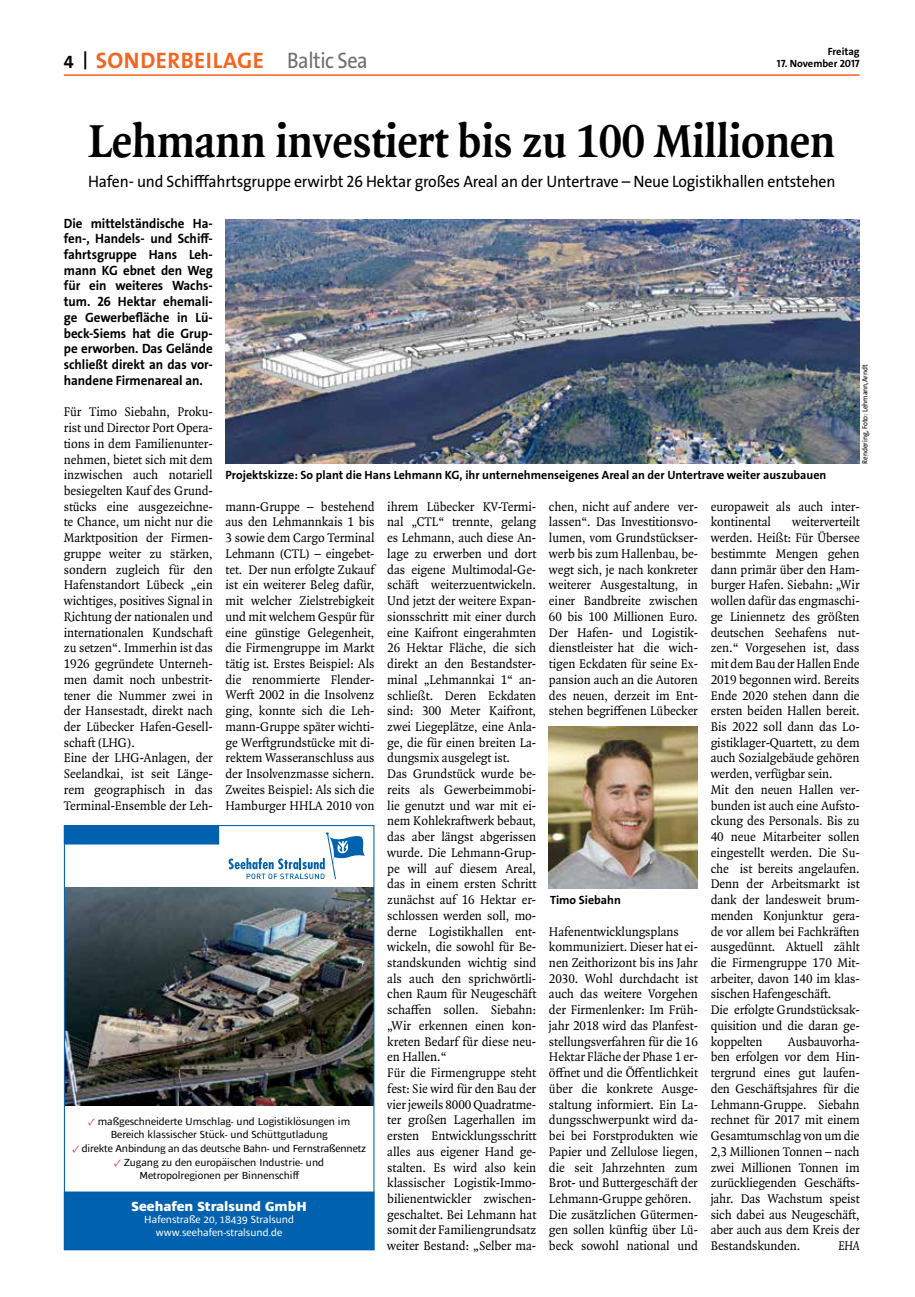
<style>
.page{position:relative;width:915px;height:1297px;background:#fff}
.page>*{position:absolute;margin:0;border:0;box-sizing:border-box;transform-origin:0 0}
.t1{font:700 49.5px "Quadraat OT";letter-spacing:-.005em;color:#000;scale:.93 1}
.t2{font:700 22.5px "The Sans Os F";letter-spacing:.02em;color:#f26522}
.t3{font:16.5px "The Sans Os F";letter-spacing:-.01em;color:#000;scale:.95 1}
.t4{font:13.5px/15.8px "Quadraat OT";letter-spacing:-.005em;color:#000;scale:.96 1}
.t5{font:700 13.5px/15.8px "The Sans Os F";letter-spacing:-.005em;color:#000;text-align:justify;scale:.96 1}
.t6{font:800 13.5px "Ardoise Ptf";color:#fff}
.t7{font:italic 13.5px "Quadraat OT";color:#000;scale:.96 1}
.t8{font:700 12px "The Sans Os F";color:#000}
.t9{font:10.5px/12.6px "Ardoise Ptf";color:#000;text-align:center}
.t10{font:10.5px/12.6px "Ardoise Ptf";color:#fff;text-align:center}
.t11{font:700 10.5px "The Sans Os F";color:#000}
.t12{font:7.5px "The Sans Os F";letter-spacing:-.005em;color:#000;scale:.95 1}
.s1{font-size:18px;color:#000}
.s2{font-weight:400;color:#6d6e71}
.s3{font-family:"Minion Pro";color:#d2232a}
</style>
<div class="page">
<hr style="left:64px;top:74px;width:795px;height:2px;background:#f26522">
<img style="left:225px;top:219px;width:634px;height:244px">
<img style="left:549px;top:726px;width:148px;height:162px">
<img style="left:64px;top:825px;width:310px;height:366px">
<div style="left:64px;top:1191px;width:310px;height:59px;background:#0061af"></div>
<svg style="left:228px;top:832px;width:137px;height:47px"></svg>
<div style="left:64px;top:825px;width:155px;height:19px;background:#0061af"></div>
<p class="t11" style="left:827px;top:44px;width:33px">Freitag</p>
<h2 class="t2" style="left:64px;top:46px;width:305px"><span class="s1">4 |</span> SONDERBEILAGE <span class="s2">Baltic Sea</span></h2>
<p class="t11" style="left:776px;top:57px;width:84px">17. November 2017</p>
<h1 class="t1" style="left:88px;top:113px;width:804px">Lehmann investiert bis zu 100 Millionen</h1>
<p class="t3" style="left:88px;top:170px;width:787px">Hafen- und Schifffahrtsgruppe erwirbt 26 Hektar großes Areal an der Untertrave – Neue Logistikhallen entstehen</p>
<p class="t5" style="left:64px;top:215px;width:157px">Die mittelständische Ha&shy;fen-, Handels- und Schiff&shy;fahrtsgruppe Hans Leh&shy;mann KG ebnet den Weg für ein weiteres Wachs&shy;tum. 26 Hektar ehemali&shy;ge Gewerbefläche in Lü&shy;beck-Siems hat die Grup&shy;pe erworben. Das Gelände schließt direkt an das vor&shy;handene Firmenareal an.</p>
<p class="t4" style="left:64px;top:404px;width:157px">Für Timo Siebahn, Proku&shy;rist und Director Port Opera&shy;tions in dem Familienunter&shy;nehmen, bietet sich mit dem inzwischen auch notariell besiegelten Kauf des Grund&shy;stücks eine ausgezeichne&shy;te Chance, um nicht nur die<br>Marktposition der Firmen&shy;gruppe weiter zu stärken, sondern zugleich für den<br>Hafenstandort Lübeck „ein wichtiges, positives Signal in<br>Richtung der nationalen und internationalen Kundschaft zu setzen“. Immerhin ist das<br>1926 gegründete Unterneh&shy;men damit noch unbestrit&shy;tener die Nummer zwei in der Hansestadt, direkt nach der Lübecker Hafen-Gesell&shy;schaft (LHG).<br>Eine der LHG-Anlagen, der<br>Seelandkai, ist seit Länge&shy;rem geographisch in das<br>Terminal-Ensemble der Leh-</p>
<p class="t12" style="left:859px;top:463px;width:106px;rotate:-90deg">Rendering, Foto: Lehmann,Arndt</p>
<p class="t8" style="left:225px;top:467px;width:602px">Projektskizze: So plant die Hans Lehmann KG, ihr unternehmenseigenes Areal an der Untertrave weiter auszubauen</p>
<p class="t4" style="left:225px;top:499px;width:157px;text-align:justify">mann-Gruppe – bestehend aus den Lehmannkais 1 bis 3 sowie dem Cargo Terminal Lehmann (CTL) – eingebet&shy;tet. Der nun erfolgte Zukauf ist ein weiterer Beleg dafür, mit welcher Zielstrebigkeit und mit welchem Gespür für eine günstige Gelegenheit, die Firmengruppe im Markt tätig ist. Erstes Beispiel: Als die renommierte Flender-Werft 2002 in die Insolvenz ging, konnte sich die Leh&shy;mann-Gruppe später wichti&shy;ge Werftgrundstücke mit di&shy;rektem Wasseranschluss aus der Insolvenzmasse sichern.<br>Zweites Beispiel: Als sich die Hamburger HHLA 2010 von</p>
<p class="t4" style="left:387px;top:499px;width:157px">ihrem Lübecker KV-Termi&shy;nal „CTL“ trennte, gelang es Lehmann, auch diese An&shy;lage zu erwerben und dort das eigene Multimodal-Ge&shy;schäft weiterzuentwickeln.<br>Und jetzt der weitere Expan&shy;sionsschritt mit einer durch eine Kaifront eingerahmten<br>26 Hektar Fläche, die sich direkt an den Bestandster&shy;minal „Lehmannkai 1“ an&shy;schließt. Deren Eckdaten sind: 300 Meter Kaifront, zwei Liegeplätze, eine Anla&shy;ge, die für einen breiten La&shy;dungsmix ausgelegt ist.<br>Das Grundstück wurde be&shy;reits als Gewerbeimmobi&shy;lie genutzt und war mit ei&shy;nem Kohlekraftwerk bebaut, das aber längst abgerissen wurde. Die Lehmann-Grup&shy;pe will auf diesem Areal, das in einem ersten Schritt zunächst auf 16 Hektar er&shy;schlossen werden soll, mo&shy;derne Logistikhallen ent&shy;wickeln, die sowohl für Be&shy;standskunden wichtig sind als auch den sprichwörtli&shy;chen Raum für Neugeschäft schaffen sollen. Siebahn: „Wir erkennen einen kon&shy;kreten Bedarf für diese neu&shy;en Hallen.“<br>Für die Firmengruppe steht fest: Sie wird für den Bau der vier jeweils 8000 Quadratme&shy;ter großen Lagerhallen im ersten Entwicklungsschritt alles aus eigener Hand ge&shy;stalten. Es wird also kein klassischer Logistik-Immo&shy;bilienentwickler zwischen&shy;geschaltet. Bei Lehmann hat somit der Familiengrundsatz weiter Bestand: „Selber ma-</p>
<p class="t4" style="left:549px;top:499px;width:157px;text-align:justify">chen, nicht auf andere ver&shy;lassen“. Das Investitionsvo&shy;lumen, vom Grundstückser&shy;werb bis zum Hallenbau, be&shy;wegt sich, je nach konkreter weiterer Ausgestaltung, in einer Bandbreite zwischen 60 bis 100 Millionen Euro.<br>Der Hafen- und Logistik&shy;dienstleister hat die wich&shy;tigen Eckdaten für seine Ex&shy;pansion auch an die Autoren des neuen, derzeit im Ent&shy;stehen begriffenen Lübecker</p>
<p class="t4" style="left:710px;top:499px;width:157px">europaweit als auch inter&shy;kontinental</p>
<p class="t4" style="left:710px;top:514px;width:157px;text-indent:81px">weiterverteilt werden. Heißt: Für Übersee bestimmte Mengen gehen dann primär über den Ham&shy;burger Hafen. Siebahn: „Wir wollen dafür das engmaschi&shy;ge Liniennetz des größten deutschen Seehafens nut&shy;zen.“ Vorgesehen ist, dass mit dem Bau der Hallen Ende<br>2019 begonnen wird. Bereits<br>Ende 2020 stehen dann die ersten beiden Hallen bereit.<br>Bis 2022 soll dann das Lo&shy;gistiklager-Quartett, zu dem auch Sozialgebäude gehören werden, verfügbar sein.<br>Mit den neuen Hallen ver&shy;bunden ist auch eine Aufsto&shy;ckung des Personals. Bis zu<br>40 neue Mitarbeiter sollen eingestellt werden. Die Su&shy;che ist bereits angelaufen.<br>Denn der Arbeitsmarkt ist dank der landesweit brum&shy;menden Konjunktur gera&shy;de vor allem bei Fachkräften ausgedünnt. Aktuell zählt die Firmengruppe 170 Mit&shy;arbeiter, davon 140 im klas&shy;sischen Hafengeschäft.<br>Die erfolgte Grundstücksak&shy;quisition und die daran ge&shy;koppelten</p>
<p class="t8" style="left:550px;top:892px;width:72px">Timo Siebahn</p>
<p class="t4" style="left:549px;top:924px;width:157px">Hafenentwicklungsplans kommuniziert. Dieser hat ei&shy;nen Zeithorizont bis ins Jahr<br>2030. Wohl durchdacht ist auch das weitere Vorgehen der Firmenlenker: Im Früh&shy;jahr 2018 wird das Planfest&shy;stellungsverfahren für die 16<br>Hektar Fläche der Phase 1 er&shy;öffnet und die Öffentlichkeit über die konkrete Ausge&shy;staltung informiert. Ein La&shy;dungsschwerpunkt wird da&shy;bei bei Forstprodukten wie<br>Papier und Zellulose liegen, die seit Jahrzehnten zum<br>Brot- und Buttergeschäft der<br>Lehmann-Gruppe gehören.<br>Die zusätzlichen Gütermen&shy;gen sollen künftig über Lü&shy;beck sowohl national und</p>
<p class="t4" style="left:710px;top:1034px;width:157px;text-align:justify;text-indent:77px">Ausbauvorha&shy;ben erfolgen vor dem Hin&shy;tergrund eines gut laufen&shy;den Geschäftsjahres für die Lehmann-Gruppe. Siebahn rechnet für 2017 mit einem Gesamtumschlag von um die 2,3 Millionen Tonnen – nach zwei Millionen Tonnen im zurückliegenden Geschäfts&shy;jahr. Das Wachstum speist sich dabei aus Neugeschäft, aber auch aus dem Kreis der Bestandskunden.</p>
<p class="t9" style="left:88px;top:1114px;width:263px"><span class="s3">✓</span> maßgeschneiderte Umschlag- und Logistiklösungen im<br>Bereich klassischer Stück- und Schüttgutladung</p>
<p class="t9" style="left:72px;top:1141px;width:295px"><span class="s3">✓</span> direkte Anbindung an das deutsche Bahn- und Fernstraßennetz</p>
<p class="t9" style="left:114px;top:1155px;width:211px"><span class="s3">✓</span> Zugang zu den europäischen Industrie- und<br>Metropolregionen per Binnenschiff</p>
<p class="t6" style="left:131px;top:1196px;width:177px">Seehafen Stralsund GmbH</p>
<p class="t10" style="left:144px;top:1212px;width:151px">Hafenstraße 20, 18439 Stralsund www.seehafen-stralsund.de</p>
<p class="t7" style="left:838px;top:1239px;width:24px">EHA</p>
</div>
